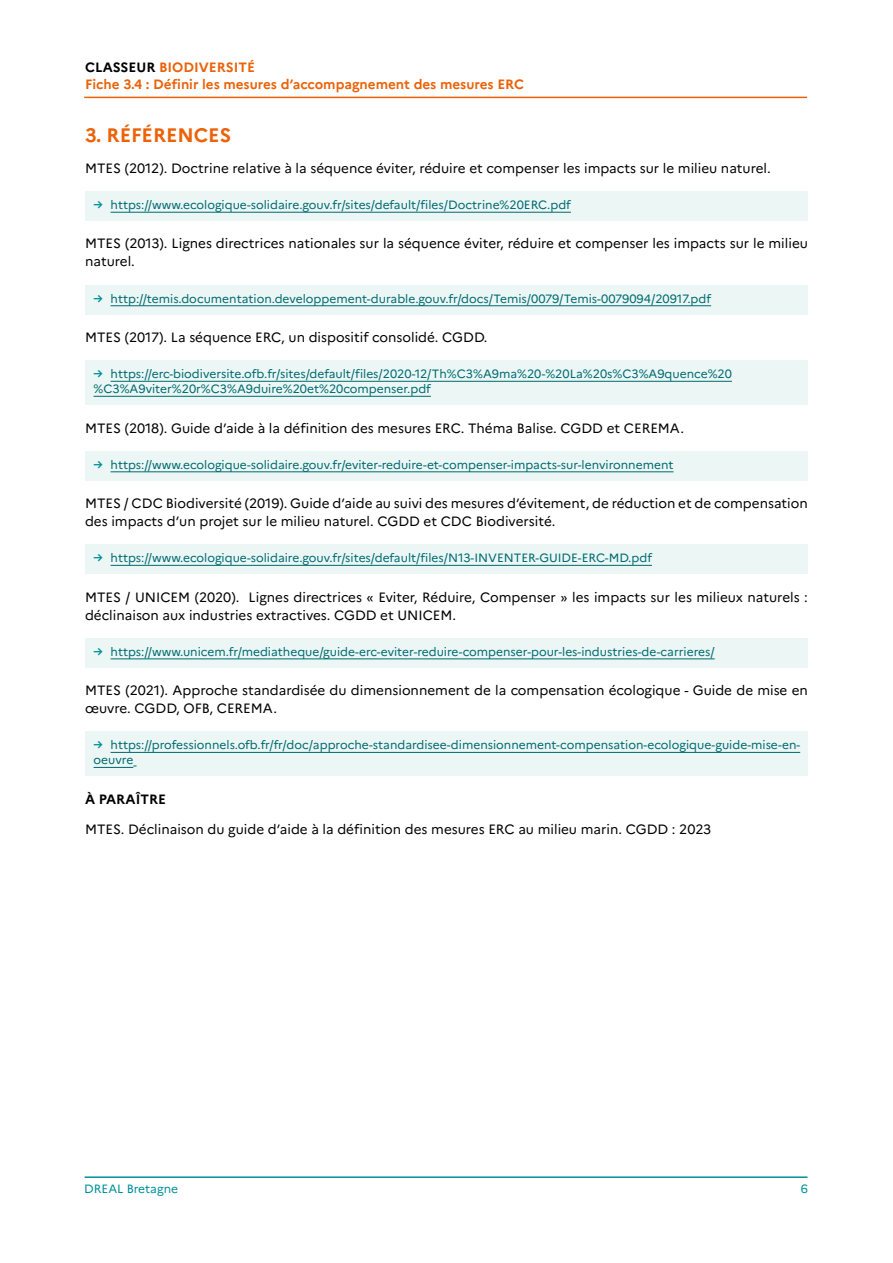
<style>
.page{position:relative;width:893px;height:1263px;background:#fff}
.page>*{position:absolute;margin:0;border:0;box-sizing:border-box;transform-origin:0 0}
.t1{font:700 19.5px "Marianne";color:#eb6209}
.t2{font:13.5px/18px "Marianne";color:#000}
.t3{font:700 13.5px "Marianne";color:#eb6209}
.t4{font:700 13.5px "Marianne";color:#000}
.t5{font:12px/15px "Marianne";color:#006a6f}
.t6{font:12px "Marianne";color:#009099}
.s1{color:#000}
.s2{font-weight:700;color:#00939c}
</style>
<div class="page">
<hr style="left:85px;top:1176px;width:722px;height:2px;background:#009099">
<hr style="left:84px;top:97px;width:723px;height:1px;background:#eb6209">
<div style="left:85px;top:192px;width:723px;height:29px;background:#ebf6f5"></div>
<hr style="left:111px;top:212px;width:460px;height:1px;background:#006a6f">
<div style="left:85px;top:285px;width:723px;height:29px;background:#ebf6f5"></div>
<hr style="left:111px;top:305px;width:600px;height:1px;background:#006a6f">
<div style="left:85px;top:361px;width:723px;height:44px;background:#ebf6f5"></div>
<hr style="left:111px;top:381px;width:621px;height:1px;background:#006a6f">
<hr style="left:94px;top:396px;width:337px;height:1px;background:#006a6f">
<div style="left:85px;top:451px;width:723px;height:29px;background:#ebf6f5"></div>
<hr style="left:111px;top:471px;width:563px;height:1px;background:#006a6f">
<div style="left:85px;top:545px;width:723px;height:29px;background:#ebf6f5"></div>
<hr style="left:111px;top:565px;width:541px;height:1px;background:#006a6f">
<div style="left:85px;top:638px;width:723px;height:29px;background:#ebf6f5"></div>
<hr style="left:111px;top:658px;width:604px;height:1px;background:#006a6f">
<div style="left:85px;top:732px;width:723px;height:44px;background:#ebf6f5"></div>
<hr style="left:111px;top:752px;width:689px;height:1px;background:#006a6f">
<hr style="left:94px;top:767px;width:39px;height:1px;background:#006a6f">
<p class="t3" style="left:85px;top:59px;width:171px"><span class="s1">CLASSEUR</span> BIODIVERSITÉ</p>
<p class="t3" style="left:85px;top:76px;width:441px">Fiche 3.4 : Définir les mesures d’accompagnement des mesures ERC</p>
<h1 class="t1" style="left:85px;top:123px;width:148px">3. RÉFÉRENCES</h1>
<p class="t2" style="left:85px;top:159px;width:687px">MTES (2012). Doctrine relative à la séquence éviter, réduire et compenser les impacts sur le milieu naturel.</p>
<p class="t5" style="left:94px;top:197px;width:479px"><span class="s2">→</span> https://www.ecologique-solidaire.gouv.fr/sites/default/files/Doctrine%20ERC.pdf</p>
<p class="t2" style="left:85px;top:235px;width:724px">MTES (2013). Lignes directrices nationales sur la séquence éviter, réduire et compenser les impacts sur le milieu naturel.</p>
<p class="t5" style="left:94px;top:291px;width:619px"><span class="s2">→</span> http://temis.documentation.developpement-durable.gouv.fr/docs/Temis/0079/Temis-0079094/20917.pdf</p>
<p class="t2" style="left:85px;top:328px;width:404px">MTES (2017). La séquence ERC, un dispositif consolidé. CGDD.</p>
<p class="t5" style="left:94px;top:366px;width:640px"><span class="s2">→</span> https://erc-biodiversite.ofb.fr/sites/default/files/2020-12/Th%C3%A9ma%20-%20La%20s%C3%A9quence%20 %C3%A9viter%20r%C3%A9duire%20et%20compenser.pdf</p>
<p class="t2" style="left:85px;top:419px;width:600px">MTES (2018). Guide d’aide à la définition des mesures ERC. Théma Balise. CGDD et CEREMA.</p>
<p class="t5" style="left:94px;top:457px;width:581px"><span class="s2">→</span> https://www.ecologique-solidaire.gouv.fr/eviter-reduire-et-compenser-impacts-sur-lenvironnement</p>
<p class="t2" style="left:85px;top:494px;width:724px">MTES / CDC Biodiversité (2019). Guide d’aide au suivi des mesures d’évitement, de réduction et de compensation des impacts d’un projet sur le milieu naturel. CGDD et CDC Biodiversité.</p>
<p class="t5" style="left:94px;top:550px;width:560px"><span class="s2">→</span> https://www.ecologique-solidaire.gouv.fr/sites/default/files/N13-INVENTER-GUIDE-ERC-MD.pdf</p>
<p class="t2" style="left:85px;top:588px;width:724px">MTES / UNICEM (2020). Lignes directrices « Eviter, Réduire, Compenser » les impacts sur les milieux naturels : déclinaison aux industries extractives. CGDD et UNICEM.</p>
<p class="t5" style="left:94px;top:644px;width:623px"><span class="s2">→</span> https://www.unicem.fr/mediatheque/guide-erc-eviter-reduire-compenser-pour-les-industries-de-carrieres/</p>
<p class="t2" style="left:85px;top:681px;width:724px">MTES (2021). Approche standardisée du dimensionnement de la compensation écologique - Guide de mise en œuvre. CGDD, OFB, CEREMA.</p>
<p class="t5" style="left:94px;top:738px;width:708px"><span class="s2">→</span> https://professionnels.ofb.fr/fr/doc/approche-standardisee-dimensionnement-compensation-ecologique-guide-mise-en&shy;oeuvre</p>
<p class="t4" style="left:85px;top:791px;width:82px">À PARAÎTRE</p>
<p class="t2" style="left:85px;top:820px;width:628px">MTES. Déclinaison du guide d’aide à la définition des mesures ERC au milieu marin. CGDD : 2023</p>
<p class="t6" style="left:84px;top:1182px;width:95px">DREAL Bretagne</p>
<p class="t6" style="left:801px;top:1182px;width:9px">6</p>
</div>
